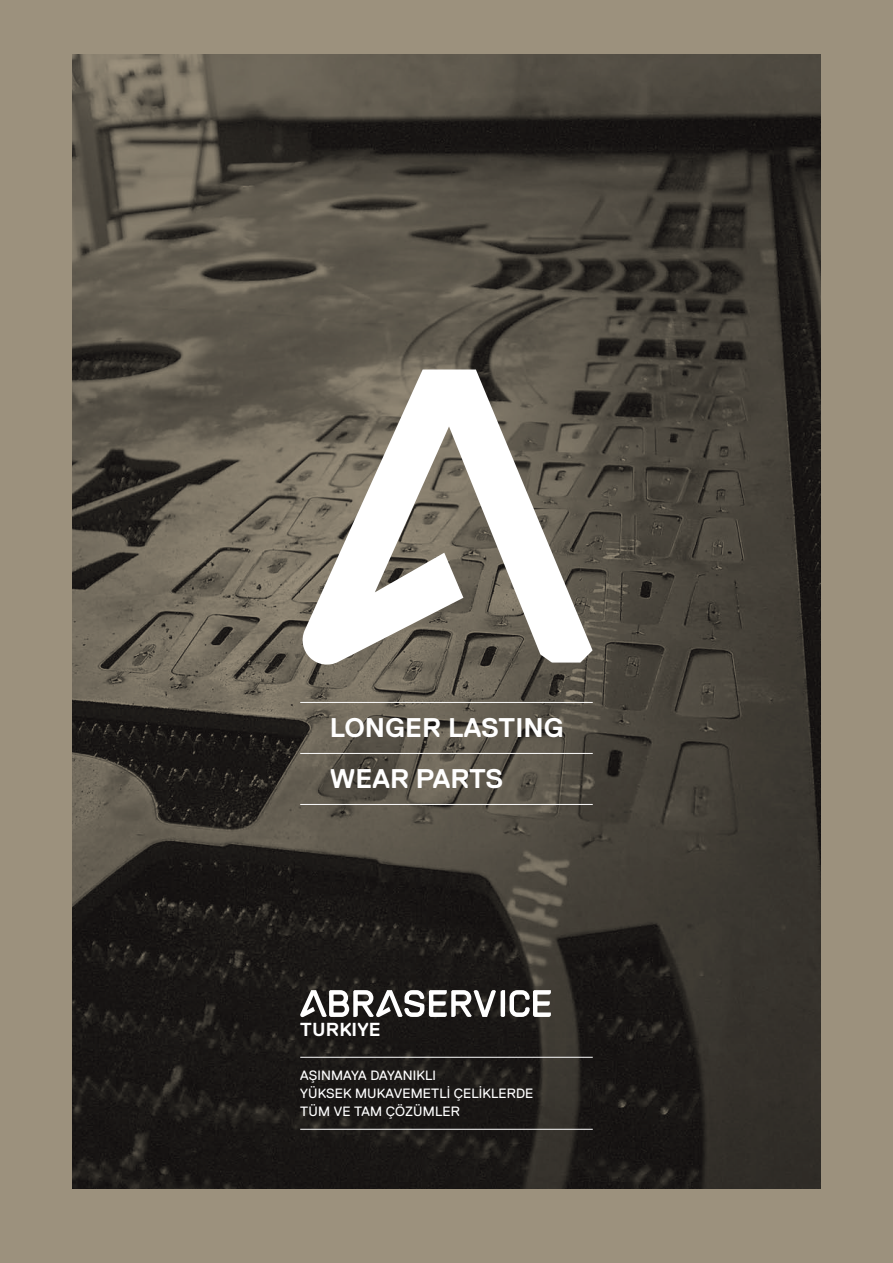
<style>
.page{position:relative;width:893px;height:1263px;background:#9c917d}
.page>*{position:absolute;margin:0;border:0;box-sizing:border-box;transform-origin:0 0}
.t1{font:700 27px/51px "Replica Pro";color:#fff}
.t2{font:700 18.9px "Replica Pro";letter-spacing:.01em;color:#fff}
.t3{font:13.5px "Replica Pro";letter-spacing:.01em;color:#fff}
</style>
<div class="page">
<img style="left:72px;top:54px;width:749px;height:1134px">
<svg style="left:300px;top:990px;width:251px;height:27px;background:#838281"></svg>
<svg style="left:300px;top:369px;width:293px;height:298px;background:#a4a098"></svg>
<hr style="left:300px;top:702px;width:293px;height:1px;background:#fff">
<hr style="left:300px;top:753px;width:293px;height:1px;background:#fff">
<hr style="left:300px;top:804px;width:293px;height:1px;background:#fff">
<hr style="left:300px;top:1057px;width:293px;height:1px;background:#fff">
<hr style="left:300px;top:1129px;width:293px;height:1px;background:#fff">
<h1 class="t1" style="left:330px;top:703px;width:235px">LONGER LASTING<br>WEAR PARTS</h1>
<h2 class="t2" style="left:300px;top:1019px;width:82px">TURKIYE</h2>
<p class="t3" style="left:300px;top:1068px;width:27px">AŞINMAYA</p>
<p class="t3" style="left:370px;top:1068px;width:17px">DAYANIKLI</p>
<p class="t3" style="left:300px;top:1086px;width:18px">YÜKSEK</p>
<p class="t3" style="left:355px;top:1086px;width:57px">MUKAVEMETL</p>
<p class="t3" style="left:447px;top:1086px;width:17px">İ ÇEL</p>
<p class="t3" style="left:479px;top:1086px;width:13px">İKLER</p>
<p class="t3" style="left:516px;top:1086px;width:17px">DE</p>
<p class="t3" style="left:300px;top:1104px;width:64px">TÜM VE TAM</p>
<p class="t3" style="left:386px;top:1104px;width:38px">ÇÖZÜMLER</p>
</div>
